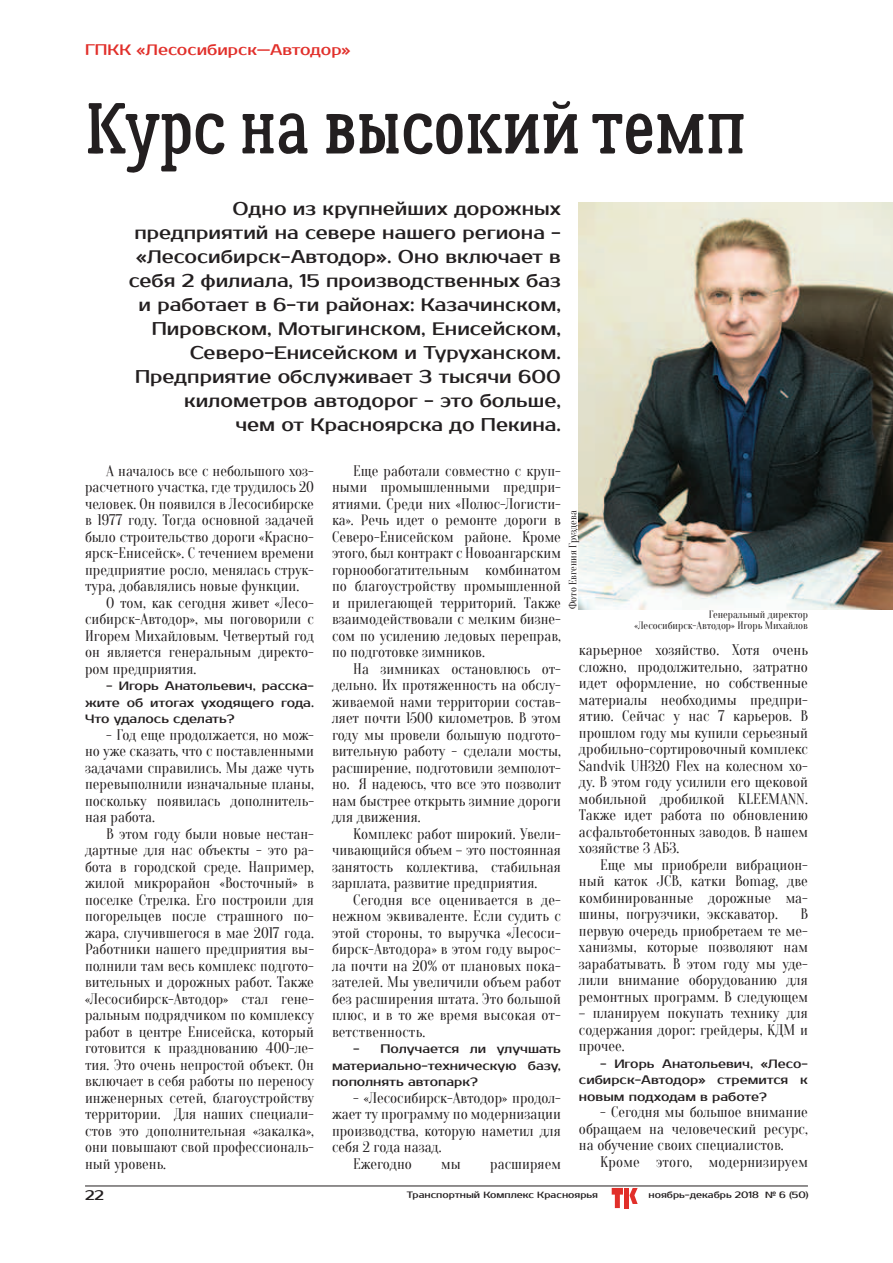
<style>
.page{position:relative;width:893px;height:1263px;background:#fff}
.page>*{position:absolute;margin:0;border:0;box-sizing:border-box;transform-origin:0 0}
.t1{font:72px "Lumberjack";color:#231f20}
.t2{font:18px/24px "Prosto";color:#231f20;text-align:right}
.t3{font:15px/16.5px "Oranienbaum";color:#231f20;text-align:justify}
.t4{font:15px "Prosto";color:#e12f2a}
.t5{font:13.5px "Prosto";color:#231f20}
.t6{font:12px/16.5px "Prosto";color:#231f20;text-align:justify}
.t7{font:10.5px/10.5px "Oranienbaum";color:#231f20;text-align:right}
.t8{font:9px "Prosto";color:#231f20}
</style>
<div class="page">
<hr style="left:85px;top:1185px;width:723px;height:1px;background:#231f20">
<svg style="left:612px;top:1188px;width:11px;height:20px"></svg>
<div style="left:624px;top:1188px;width:5px;height:20px;background:#e12f2a"></div>
<svg style="left:629px;top:1188px;width:9px;height:16px"></svg>
<img style="left:579px;top:203px;width:314px;height:406px">
<p class="t4" style="left:85px;top:41px;width:267px">ГПКК «Лесосибирск—Автодор»</p>
<h1 class="t1" style="left:85px;top:84px;width:663px">Курс на высокий темп</h1>
<p class="t2" style="left:129px;top:197px;width:434px">Одно из крупнейших дорожных предприятий на севере нашего региона - «Лесосибирск-Автодор». Оно включает в себя 2 филиала, 15 производственных баз и работает в 6-ти районах: Казачинском, Пировском, Мотыгинском, Енисейском, Северо-Енисейском и Туруханском.<br>Предприятие обслуживает 3 тысячи 600 километров автодорог - это больше,<br>чем от Красноярска до Пекина.</p>
<p class="t3" style="left:106px;top:463px;width:209px">А началось все с небольшого хоз-</p>
<p class="t3" style="left:85px;top:479px;width:230px">расчетного участка, где трудилось 20</p>
<p class="t3" style="left:85px;top:496px;width:230px">человек. Он появился в Лесосибирске</p>
<p class="t3" style="left:85px;top:512px;width:230px">в 1977 году. Тогда основной задачей</p>
<p class="t3" style="left:85px;top:529px;width:230px">было строительство дороги «Красно-</p>
<p class="t3" style="left:85px;top:545px;width:230px">ярск-Енисейск». С течением времени</p>
<p class="t3" style="left:85px;top:562px;width:230px">предприятие росло, менялась струк-</p>
<p class="t3" style="left:85px;top:578px;width:216px">тура, добавлялись новые функции.</p>
<p class="t3" style="left:106px;top:595px;width:209px">О том, как сегодня живет «Лесо-</p>
<p class="t3" style="left:85px;top:611px;width:230px">сибирск-Автодор», мы поговорили с</p>
<p class="t3" style="left:85px;top:628px;width:230px">Игорем Михайловым. Четвертый год</p>
<p class="t3" style="left:85px;top:644px;width:230px">он является генеральным директо-</p>
<p class="t3" style="left:85px;top:661px;width:113px">ром предприятия.</p>
<p class="t6" style="left:85px;top:678px;width:230px;text-indent:21px">- Игорь Анатольевич, расска&shy;жите об итогах уходящего года.<br>Что удалось сделать?</p>
<p class="t3" style="left:85px;top:727px;width:230px;text-indent:21px">- Год еще продолжается, но мож&shy;но уже сказать, что с поставленными задачами справились. Мы даже чуть перевыполнили изначальные планы, поскольку появилась дополнитель&shy;ная работа.</p>
<p class="t3" style="left:85px;top:826px;width:230px;text-indent:21px">В этом году были новые нестан&shy;дартные для нас объекты - это ра&shy;бота в городской среде. Например, жилой микрорайон «Восточный» в поселке Стрелка. Его построили для погорельцев после страшного по&shy;жара, случившегося в мае 2017 года.<br>Работники нашего предприятия вы&shy;полнили там весь комплекс подгото&shy;вительных и дорожных работ. Также «Лесосибирск-Автодор» стал гене&shy;ральным подрядчиком по комплексу работ в центре Енисейска, который готовится к празднованию 400-ле&shy;тия. Это очень непростой объект. Он включает в себя работы по переносу инженерных сетей, благоустройству территории. Для наших специали&shy;стов это дополнительная «закалка», они повышают свой профессиональ&shy;ный уровень.</p>
<p class="t3" style="left:332px;top:463px;width:230px;text-indent:21px">Еще работали совместно с круп&shy;ными промышленными предпри&shy;ятиями. Среди них «Полюс-Логисти&shy;ка». Речь идет о ремонте дороги в Северо-Енисейском районе. Кроме этого, был контракт с Новоангарским горнообогатительным комбинатом по благоустройству промышленной и прилегающей территорий. Также взаимодействовали с мелким бизне&shy;сом по усилению ледовых переправ, по подготовке зимников.</p>
<p class="t3" style="left:332px;top:661px;width:230px;text-indent:21px">На зимниках остановлюсь от&shy;дельно. Их протяженность на обслу&shy;живаемой нами территории состав&shy;ляет почти 1500 километров. В этом году мы провели большую подгото&shy;вительную работу - сделали мосты, расширение, подготовили земполот&shy;но. Я надеюсь, что все это позволит нам быстрее открыть зимние дороги для движения.</p>
<p class="t3" style="left:332px;top:826px;width:230px;text-indent:21px">Комплекс работ широкий. Увели&shy;чивающийся объем – это постоянная занятость коллектива, стабильная зарплата, развитие предприятия.</p>
<p class="t3" style="left:332px;top:892px;width:230px;text-indent:21px">Сегодня все оценивается в де&shy;нежном эквиваленте. Если судить с этой стороны, то выручка «Лесоси&shy;бирск-Автодора» в этом году вырос&shy;ла почти на 20% от плановых пока&shy;зателей. Мы увеличили объем работ без расширения штата. Это большой плюс, и в то же время высокая от&shy;ветственность.</p>
<p class="t6" style="left:332px;top:1041px;width:230px;text-indent:21px">- Получается ли улучшать материально-техническую базу, пополнять автопарк?</p>
<p class="t3" style="left:353px;top:1090px;width:209px">- «Лесосибирск-Автодор» продол-</p>
<p class="t3" style="left:332px;top:1106px;width:230px">жает ту программу по модернизации</p>
<p class="t3" style="left:332px;top:1123px;width:230px">производства, которую наметил для</p>
<p class="t3" style="left:332px;top:1139px;width:111px">себя 2 года назад.</p>
<p class="t3" style="left:353px;top:1156px;width:60px">Ежегодно</p>
<p class="t3" style="left:441px;top:1156px;width:21px">мы</p>
<p class="t3" style="left:490px;top:1156px;width:72px">расширяем</p>
<p class="t7" style="left:568px;top:609px;width:100px;rotate:-90deg">Фото Евгения Груздева</p>
<p class="t7" style="left:634px;top:610px;width:175px">Генеральный директор «Лесосибирск-Автодор» Игорь Михайлов</p>
<p class="t3" style="left:579px;top:642px;width:230px">карьерное хозяйство. Хотя очень сложно, продолжительно, затратно идет оформление, но собственные материалы необходимы предпри&shy;ятию. Сейчас у нас 7 карьеров. В прошлом году мы купили серьезный дробильно-сортировочный комплекс Sandvik UH320 Flex на колесном хо&shy;ду. В этом году усилили его щековой мобильной дробилкой KLEEMANN.<br>Также идет работа по обновлению асфальтобетонных заводов. В нашем хозяйстве 3 АБЗ.</p>
<p class="t3" style="left:579px;top:857px;width:230px;text-indent:21px">Еще мы приобрели вибрацион&shy;ный каток JCB, катки Bomag, две комбинированные дорожные ма&shy;шины, погрузчики, экскаватор.</p>
<p class="t3" style="left:579px;top:906px;width:230px;text-indent:221px">В первую очередь приобретаем те ме&shy;ханизмы, которые позволяют нам зарабатывать. В этом году мы уде&shy;лили внимание оборудованию для ремонтных программ. В следующем</p>
<p class="t3" style="left:579px;top:1005px;width:230px">– планируем покупать технику для содержания дорог: грейдеры, КДМ и прочее.</p>
<p class="t6" style="left:579px;top:1056px;width:230px;text-indent:21px">- Игорь Анатольевич, «Лесо&shy;сибирск-Автодор» стремится к новым подходам в работе?</p>
<p class="t3" style="left:579px;top:1104px;width:230px;text-indent:21px">- Сегодня мы большое внимание обращаем на человеческий ресурс, на обучение своих специалистов.</p>
<p class="t3" style="left:600px;top:1154px;width:209px">Кроме этого, модернизируем</p>
<p class="t5" style="left:85px;top:1187px;width:20px">22</p>
<p class="t8" style="left:407px;top:1189px;width:193px">Транспортный Комплекс Красноярья</p>
<p class="t8" style="left:649px;top:1189px;width:162px">ноябрь-декабрь 2018 № 6 (50)</p>
</div>
